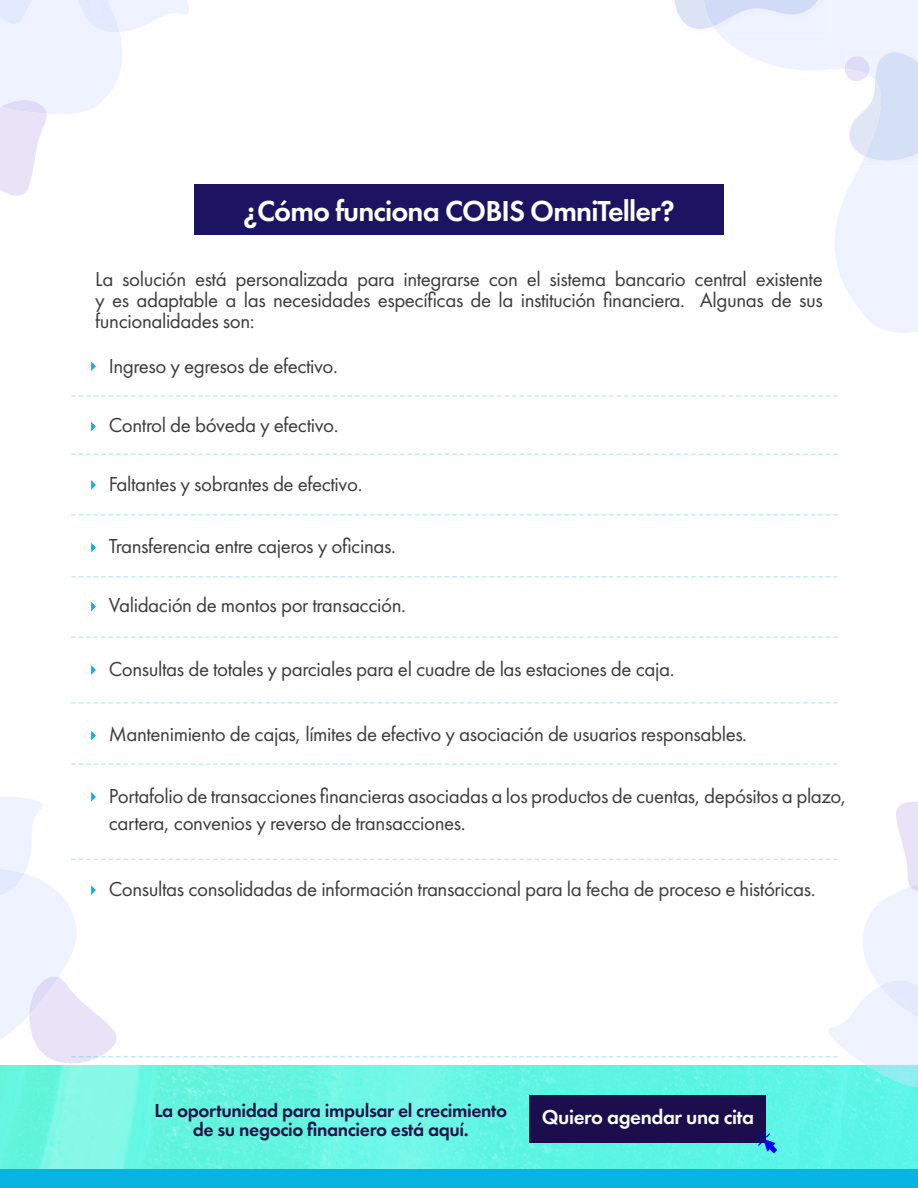
<style>
.page{position:relative;width:918px;height:1188px;background:#fff}
.page>*{position:absolute;margin:0;border:0;box-sizing:border-box;transform-origin:0 0}
.t1{font:600 30px "Futura PT";letter-spacing:-.03em;color:#fff}
.t2{font:21px/21px "Futura PT";letter-spacing:-.02em;color:#3c3c3b}
.t3{font:600 21px "Futura PT";letter-spacing:-.02em;color:#fff}
.t4{font:600 19.5px/19.5px "Futura PT";letter-spacing:-.02em;color:#1c1348;text-align:center}
</style>
<div class="page">
<img style="left:0;top:1088px;width:918px;height:81px">
<svg style="left:0;top:0;width:204px;height:196px"></svg>
<svg style="left:531px;top:0;width:387px;height:333px"></svg>
<img style="left:846px;top:48px;width:72px;height:119px">
<img style="left:671px;top:29px;width:42px;height:7px">
<img style="left:713px;top:0;width:117px;height:36px">
<svg style="left:670px;top:0;width:155px;height:29px"></svg>
<svg style="left:845px;top:52px;width:73px;height:109px"></svg>
<img style="left:846px;top:75px;width:22px;height:6px">
<img style="left:846px;top:56px;width:24px;height:19px">
<div style="left:530px;top:1095px;width:236px;height:47px;background:#1c0d4d"></div>
<svg style="left:756px;top:1131px;width:21px;height:22px"></svg>
<div style="left:194px;top:185px;width:530px;height:50px;background:#1c1463"></div>
<div style="left:0;top:1169px;width:918px;height:19px;background:#06b3e2"></div>
<svg style="left:71px;top:395px;width:767px;height:2px"></svg>
<svg style="left:71px;top:514px;width:767px;height:2px"></svg>
<svg style="left:71px;top:454px;width:767px;height:1px"></svg>
<svg style="left:71px;top:576px;width:767px;height:2px"></svg>
<svg style="left:71px;top:636px;width:767px;height:2px"></svg>
<svg style="left:71px;top:702px;width:767px;height:2px"></svg>
<svg style="left:71px;top:763px;width:767px;height:2px"></svg>
<svg style="left:91px;top:361px;width:5px;height:10px"></svg>
<svg style="left:91px;top:422px;width:5px;height:9px"></svg>
<svg style="left:91px;top:543px;width:5px;height:9px"></svg>
<svg style="left:91px;top:480px;width:5px;height:10px"></svg>
<svg style="left:91px;top:602px;width:5px;height:9px"></svg>
<svg style="left:91px;top:665px;width:5px;height:10px"></svg>
<svg style="left:91px;top:731px;width:5px;height:9px"></svg>
<svg style="left:0;top:792px;width:918px;height:296px"></svg>
<h1 class="t1" style="left:243px;top:192px;width:433px">¿Cómo funciona COBIS OmniTeller?</h1>
<p class="t2" style="left:95px;top:268px;width:729px;text-align:justify">La solución está personalizada para integrarse con el sistema bancario central existente y es adaptable a las necesidades específicas de la institución financiera. Algunas de sus funcionalidades son:</p>
<p class="t2" style="left:109px;top:356px;width:231px">Ingreso y egresos de efectivo.</p>
<p class="t2" style="left:109px;top:415px;width:231px">Control de bóveda y efectivo.</p>
<p class="t2" style="left:109px;top:473px;width:255px">Faltantes y sobrantes de efectivo.</p>
<p class="t2" style="left:109px;top:536px;width:289px">Transferencia entre cajeros y oficinas.</p>
<p class="t2" style="left:109px;top:595px;width:299px">Validación de montos por transacción.</p>
<p class="t2" style="left:109px;top:658px;width:567px">Consultas de totales y parciales para el cuadre de las estaciones de caja.</p>
<p class="t2" style="left:109px;top:724px;width:640px">Mantenimiento de cajas, límites de efectivo y asociación de usuarios responsables.</p>
<p class="t2" style="left:109px;top:782px;width:739px;line-height:27px">Portafolio de transacciones financieras asociadas a los productos de cuentas, depósitos a plazo, cartera, convenios y reverso de transacciones.</p>
<p class="t2" style="left:109px;top:878px;width:708px">Consultas consolidadas de información transaccional para la fecha de proceso e históricas.</p>
<p class="t4" style="left:154px;top:1100px;width:354px">La oportunidad para impulsar el crecimiento de su negocio financiero está aquí.</p>
<p class="t3" style="left:542px;top:1104px;width:214px">Quiero agendar una cita</p>
</div>
